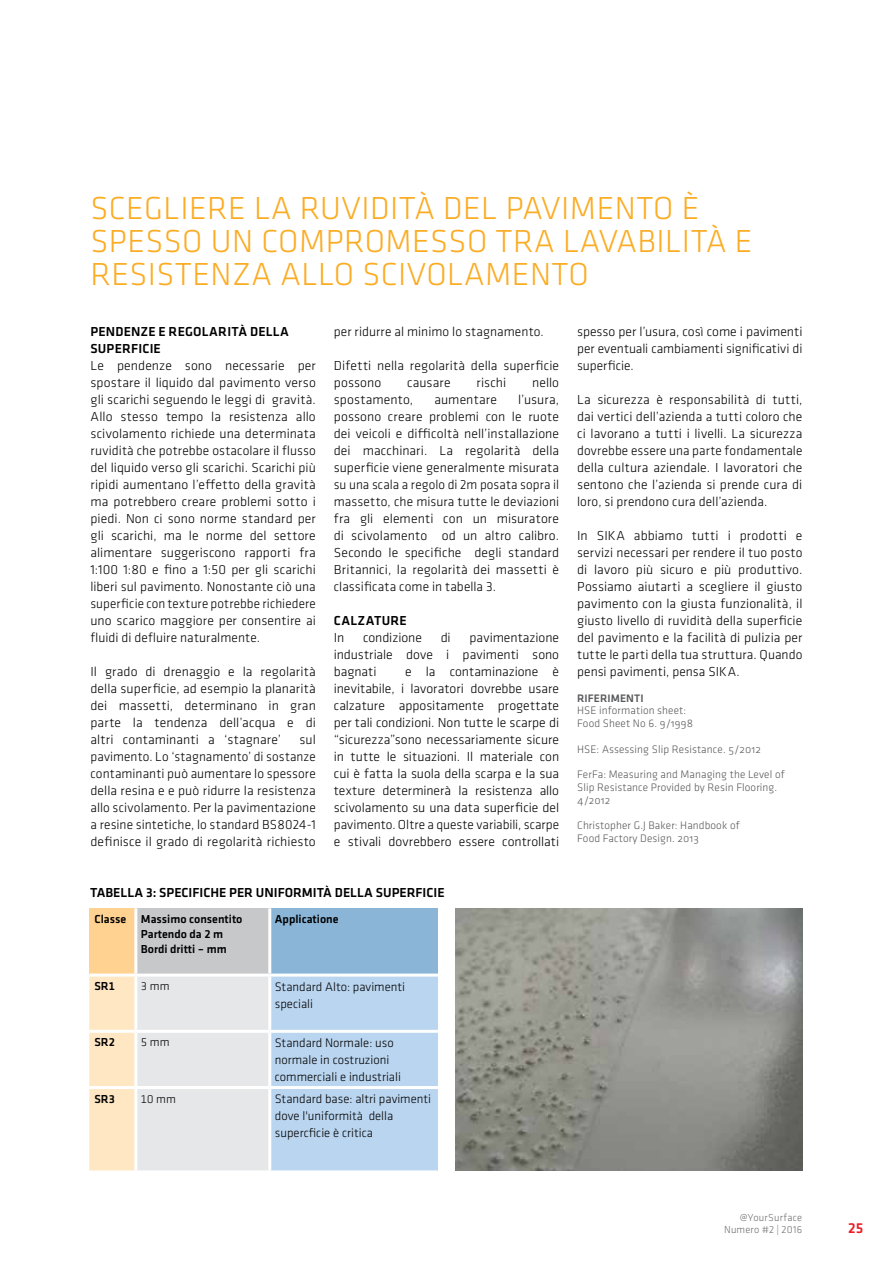
<style>
.page{position:relative;width:893px;height:1263px;background:#fff}
.page>*{position:absolute;margin:0;border:0;box-sizing:border-box;transform-origin:0 0}
.t1{font:300 33px/33px "Klavika";letter-spacing:.015em;color:#fbac23}
.t2{font:500 15px "Klavika";color:#ed1d24}
.t3{font:300 13.5px/17px "Klavika";letter-spacing:.005em;color:#000;text-align:justify}
.t4{font:500 13.5px/17px "Klavika";color:#000}
.t5{font:500 13.5px "Klavika";letter-spacing:.025em;color:#000}
.t6{font:300 12.75px/17px "Klavika";color:#000}
.t7{font:500 12px/15px "Klavika";color:#000}
.t8{font:300 12px "Klavika";color:#000}
.t9{font:300 11.25px/12.8px "Klavika";letter-spacing:.01em;color:#58595b}
.t10{font:500 11.25px "Klavika";letter-spacing:.01em;color:#58595b}
.t11{font:300 10.5px/12.6px "Klavika";letter-spacing:.02em;color:#6d6e71;text-align:right}
</style>
<div class="page">
<img style="left:455px;top:908px;width:347px;height:262px">
<div style="left:89px;top:908px;width:47px;height:67px;background:#ffd291"></div>
<div style="left:136px;top:908px;width:134px;height:67px;background:#c7c8ca"></div>
<div style="left:270px;top:908px;width:168px;height:67px;background:#8ab5d7"></div>
<svg style="left:89px;top:976px;width:349px;height:194px;background:#d4dee6"></svg>
<hr style="left:136px;top:1030px;width:134px;height:3px;background:#fff">
<hr style="left:89px;top:1086px;width:47px;height:3px;background:#fff">
<hr style="left:136px;top:1086px;width:134px;height:3px;background:#fff">
<hr style="left:270px;top:1086px;width:168px;height:3px;background:#fff">
<hr style="left:89px;top:1030px;width:47px;height:3px;background:#fff">
<hr style="left:89px;top:973px;width:47px;height:3px;background:#fff">
<hr style="left:134px;top:908px;width:3px;height:65px;background:#fff">
<hr style="left:268px;top:908px;width:3px;height:65px;background:#fff">
<hr style="left:270px;top:973px;width:168px;height:3px;background:#fff">
<hr style="left:270px;top:1030px;width:168px;height:3px;background:#fff">
<hr style="left:136px;top:973px;width:134px;height:3px;background:#fff">
<hr style="left:134px;top:976px;width:3px;height:54px;background:#fff">
<hr style="left:268px;top:976px;width:3px;height:54px;background:#fff">
<hr style="left:134px;top:1033px;width:3px;height:53px;background:#fff">
<hr style="left:268px;top:1033px;width:3px;height:53px;background:#fff">
<hr style="left:134px;top:1089px;width:3px;height:81px;background:#fff">
<hr style="left:268px;top:1089px;width:3px;height:81px;background:#fff">
<h1 class="t1" style="left:91px;top:191px;width:664px">SCEGLIERE LA RUVIDITÀ DEL PAVIMENTO È<br>SPESSO UN COMPROMESSO TRA LAVABILITÀ E<br>RESISTENZA ALLO SCIVOLAMENTO</h1>
<p class="t4" style="left:91px;top:323px;width:200px">PENDENZE E REGOLARITÀ DELLA<br>SUPERFICIE</p>
<p class="t3" style="left:91px;top:357px;width:227px">Le pendenze sono necessarie per spostare il liquido dal pavimento verso gli scarichi seguendo le leggi di gravità.<br>Allo stesso tempo la resistenza allo scivolamento richiede una determinata ruvidità che potrebbe ostacolare il flusso del liquido verso gli scarichi. Scarichi più ripidi aumentano l’effetto della gravità ma potrebbero creare problemi sotto i piedi. Non ci sono norme standard per gli scarichi, ma le norme del settore alimentare suggeriscono rapporti fra 1:100 1:80 e fino a 1:50 per gli scarichi liberi sul pavimento. Nonostante ciò una superficie con texture potrebbe richiedere uno scarico maggiore per consentire ai fluidi di defluire naturalmente.</p>
<p class="t3" style="left:91px;top:663px;width:227px">Il grado di drenaggio e la regolarità della superficie, ad esempio la planarità dei massetti, determinano in gran parte la tendenza dell’acqua e di altri contaminanti a ‘stagnare’</p>
<p class="t3" style="left:91px;top:731px;width:227px;text-indent:209px">sul pavimento. Lo ‘stagnamento’ di sostanze contaminanti può aumentare lo spessore della resina e e può ridurre la resistenza allo scivolamento. Per la pavimentazione a resine sintetiche, lo standard BS8024-1 definisce il grado di regolarità richiesto</p>
<p class="t3" style="left:334px;top:323px;width:212px">per ridurre al minimo lo stagnamento.</p>
<p class="t3" style="left:334px;top:357px;width:227px">Difetti nella regolarità della superficie possono</p>
<p class="t3" style="left:407px;top:374px;width:45px">causare</p>
<p class="t3" style="left:476px;top:374px;width:31px">rischi</p>
<p class="t3" style="left:532px;top:374px;width:29px">nello</p>
<p class="t3" style="left:334px;top:391px;width:81px">spostamento,</p>
<p class="t3" style="left:434px;top:391px;width:64px">aumentare</p>
<p class="t3" style="left:334px;top:391px;width:227px;text-indent:184px">l’usura, possono creare problemi con le ruote dei veicoli e difficoltà nell’installazione dei macchinari. La regolarità della superficie viene generalmente misurata su una scala a regolo di 2m posata sopra il massetto, che misura tutte le deviazioni fra gli elementi con un misuratore di scivolamento od un altro calibro.<br>Secondo le specifiche degli standard Britannici, la regolarità dei massetti è classificata come in tabella 3.</p>
<p class="t5" style="left:334px;top:611px;width:75px">CALZATURE</p>
<p class="t3" style="left:334px;top:629px;width:12px">In</p>
<p class="t3" style="left:363px;top:629px;width:60px">condizione</p>
<p class="t3" style="left:441px;top:629px;width:12px">di</p>
<p class="t3" style="left:334px;top:629px;width:227px;text-indent:136px">pavimentazione industriale dove i pavimenti sono bagnati</p>
<p class="t3" style="left:334px;top:663px;width:227px;text-indent:71px">e la contaminazione è inevitabile, i lavoratori dovrebbe usare calzature appositamente progettate per tali condizioni. Non tutte le scarpe di “sicurezza”sono necessariamente sicure in tutte le situazioni. Il materiale con cui è fatta la suola della scarpa e la sua texture determinerà la resistenza allo scivolamento su una data superficie del pavimento. Oltre a queste variabili, scarpe e stivali dovrebbero essere controllati</p>
<p class="t4" style="left:90px;top:884px;width:356px">TABELLA 3: SPECIFICHE PER UNIFORMITÀ DELLA SUPERFICIE</p>
<p class="t7" style="left:141px;top:911px;width:103px;text-indent:-47px">Classe Massimo consentito<br>Partendo da 2 m<br>Bordi dritti – mm</p>
<p class="t7" style="left:275px;top:911px;width:65px">Applicatione</p>
<p class="t7" style="left:94px;top:978px;width:22px">SR1</p>
<p class="t8" style="left:141px;top:979px;width:30px">3 mm</p>
<p class="t6" style="left:275px;top:978px;width:132px">Standard Alto: pavimenti speciali</p>
<p class="t7" style="left:94px;top:1034px;width:22px">SR2</p>
<p class="t8" style="left:141px;top:1035px;width:30px">5 mm</p>
<p class="t6" style="left:275px;top:1034px;width:128px">Standard Normale: uso normale in costruzioni commerciali e industriali</p>
<p class="t7" style="left:94px;top:1091px;width:22px">SR3</p>
<p class="t8" style="left:141px;top:1091px;width:36px">10 mm</p>
<p class="t6" style="left:275px;top:1090px;width:158px">Standard base: altri pavimenti dove l'uniformità della supercficie è critica</p>
<p class="t3" style="left:577px;top:323px;width:227px">spesso per l’usura, così come i pavimenti per eventuali cambiamenti significativi di superficie.</p>
<p class="t3" style="left:577px;top:391px;width:227px">La sicurezza è responsabilità di tutti, dai vertici dell’azienda a tutti coloro che ci lavorano a tutti i livelli. La sicurezza dovrebbe essere una parte fondamentale della cultura aziendale. I lavoratori che sentono che l’azienda si prende cura di loro, si prendono cura dell’azienda.</p>
<p class="t3" style="left:577px;top:527px;width:227px">In SIKA abbiamo tutti i prodotti e servizi necessari per rendere il tuo posto di lavoro più sicuro e più produttivo.<br>Possiamo aiutarti a scegliere il giusto pavimento con la giusta funzionalità, il giusto livello di ruvidità della superficie del pavimento e la facilità di pulizia per tutte le parti della tua struttura. Quando pensi pavimenti, pensa SIKA.</p>
<p class="t10" style="left:577px;top:690px;width:68px">RIFERIMENTI</p>
<p class="t9" style="left:577px;top:704px;width:117px">HSE information sheet:<br>Food Sheet No 6. 9/1998</p>
<p class="t9" style="left:577px;top:742px;width:185px">HSE: Assessing Slip Resistance. 5/2012</p>
<p class="t9" style="left:577px;top:768px;width:209px">FerFa: Measuring and Managing the Level of<br>Slip Resistance Provided by Resin Flooring.<br>4/2012</p>
<p class="t9" style="left:577px;top:819px;width:164px">Christopher G.J Baker: Handbook of<br>Food Factory Design. 2013</p>
<p class="t11" style="left:724px;top:1211px;width:80px">@YourSurface<br>Numero #2 | 2016</p>
<p class="t2" style="left:848px;top:1218px;width:17px">25</p>
</div>
